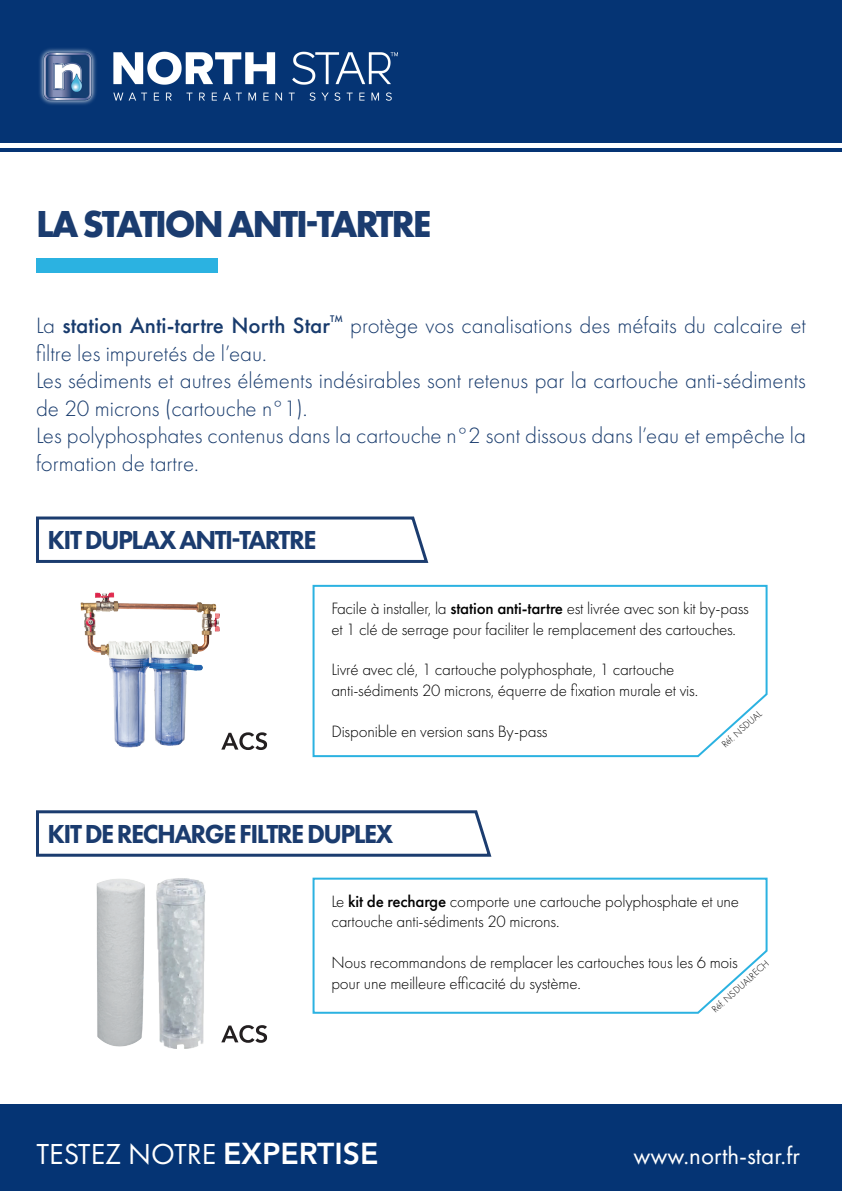
<style>
.page{position:relative;width:842px;height:1191px;background:#fff}
.page>*{position:absolute;margin:0;border:0;box-sizing:border-box;transform-origin:0 0}
.t1{font:700 39px "Futura PT";letter-spacing:-.06em;color:#1b3c6f}
.t2{font:30px "Futura PT";color:#fff}
.t3{font:800 27px "Futura PT";letter-spacing:-.06em;color:#1b3c6f}
.t4{font:25px "Futura PT";color:#fff}
.t5{font:300 23px/27.6px "Futura PT";color:#183b6d}
.t6{font:500 23px "Futura PT";color:#183b6d}
.t7{font:300 17px/20.4px "Futura PT";letter-spacing:-.01em;color:#000001}
.t8{font:300 10px "Futura PT";color:#000001}
.t9{font:500 10px "Futura PT";color:#183b6d}
.s1{font-weight:300}
.s2{font-weight:500}
.s3{font-family:"Avenir LT Std";font-weight:800}
</style>
<div class="page">
<div style="left:0;top:0;width:842px;height:143px;background:#053474"></div>
<hr style="left:0;top:148px;width:842px;height:3px;background:#053474">
<img style="left:39px;top:48px;width:358px;height:57px">
<div style="left:0;top:1104px;width:842px;height:87px;background:#053474"></div>
<svg style="left:232px;top:732px;width:35px;height:18px"></svg>
<svg style="left:221px;top:1025px;width:46px;height:17px"></svg>
<div style="left:36px;top:258px;width:182px;height:15px;background:#2bb2e1"></div>
<svg style="left:312px;top:584px;width:456px;height:174px"></svg>
<svg style="left:312px;top:877px;width:456px;height:137px"></svg>
<img style="left:80px;top:592px;width:152px;height:158px">
<img style="left:156px;top:878px;width:50px;height:170px">
<img style="left:96px;top:879px;width:49px;height:168px">
<svg style="left:36px;top:516px;width:393px;height:47px"></svg>
<svg style="left:36px;top:810px;width:456px;height:47px"></svg>
<h1 class="t1" style="left:36px;top:199px;width:397px">LA STATION ANTI-TARTRE</h1>
<h3 class="t6" style="left:36px;top:311px;width:296px"><span class="s1">La</span> station Anti-tartre North Star</h3>
<p class="t9" style="left:330px;top:313px;width:14px">TM</p>
<h3 class="t5" style="left:350px;top:312px;width:457px">protège vos canalisations des méfaits du calcaire et</h3>
<p class="t5" style="left:36px;top:339px;width:771px">filtre les impuretés de l’eau.<br>Les sédiments et autres éléments indésirables sont retenus par la cartouche anti-sédiments de 20 microns (cartouche n°1).<br>Les polyphosphates contenus dans la cartouche n°2 sont dissous dans l’eau et empêche la formation de tartre.</p>
<h3 class="t3" style="left:48px;top:523px;width:270px">KIT DUPLAX ANTI-TARTRE</h3>
<p class="t7" style="left:331px;top:598px;width:419px">Facile à installer, la <span class="s2">station anti-tartre</span> est livrée avec son kit by-pass et 1 clé de serrage pour faciliter le remplacement des cartouches.</p>
<p class="t7" style="left:331px;top:659px;width:368px">Livré avec clé, 1 cartouche polyphosphate, 1 cartouche anti-sédiments 20 microns, équerre de fixation murale et vis.</p>
<p class="t7" style="left:331px;top:721px;width:218px">Disponible en version sans By-pass</p>
<p class="t8" style="left:719px;top:741px;width:52px;rotate:-42deg">Réf. NSDUAL</p>
<h3 class="t3" style="left:48px;top:817px;width:347px">KIT DE RECHARGE FILTRE DUPLEX</h3>
<p class="t7" style="left:331px;top:891px;width:409px">Le <span class="s2">kit de recharge</span> comporte une cartouche polyphosphate et une cartouche anti-sédiments 20 microns.</p>
<p class="t7" style="left:331px;top:952px;width:408px">Nous recommandons de remplacer les cartouches tous les 6 mois pour une meilleure efficacité du système.</p>
<p class="t8" style="left:709px;top:1006px;width:75px;rotate:-42deg">Réf. NSDUALRECH</p>
<h2 class="t2" style="left:36px;top:1136px;width:343px">TESTEZ NOTRE <span class="s3">EXPERTISE</span></h2>
<h3 class="t4" style="left:633px;top:1141px;width:168px">www.north-star.fr</h3>
</div>
